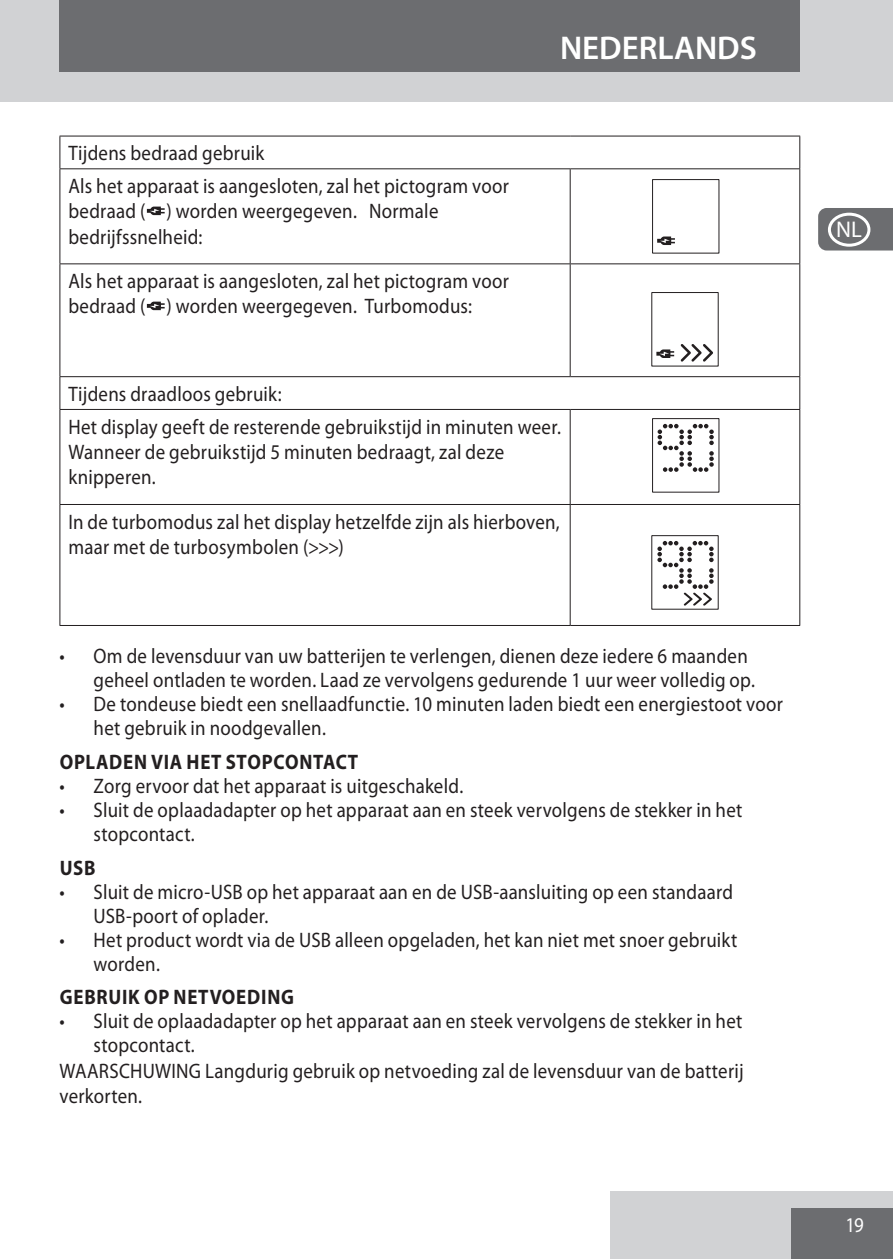
<style>
.page{position:relative;width:893px;height:1259px;background:#fff}
.page>*{position:absolute;margin:0;border:0;box-sizing:border-box;transform-origin:0 0}
.t1{font:600 33px "Myriad Pro";color:#fff}
.t2{font:22.8px "Myriad Pro";color:#fff}
.default{font:21px/25.2px "Myriad Pro";letter-spacing:.015em;color:#231f20;scale:.9 1}
.Subheading{font:700 21px "Myriad Pro";letter-spacing:.04em;color:#231f20;scale:.9 1}
.t3{font:21px "Myriad Pro";color:#fff;scale:.9 1}
</style>
<div class="page">
<div style="left:611px;top:1191px;width:282px;height:68px;background:#d1d2d4"></div>
<div style="left:791px;top:1208px;width:102px;height:51px;background:#6c6d70"></div>
<div style="left:0;top:0;width:893px;height:102px;background:#d1d2d4"></div>
<div style="left:59px;top:0;width:740px;height:72px;background:#6c6d70"></div>
<hr style="left:60px;top:136px;width:510px;height:1px;background:#231f20">
<hr style="left:59px;top:136px;width:1px;height:32px;background:#231f20">
<hr style="left:570px;top:136px;width:230px;height:1px;background:#231f20">
<hr style="left:799px;top:136px;width:1px;height:32px;background:#231f20">
<hr style="left:60px;top:168px;width:510px;height:1px;background:#231f20">
<hr style="left:59px;top:169px;width:1px;height:94px;background:#231f20">
<hr style="left:570px;top:168px;width:230px;height:1px;background:#231f20">
<hr style="left:570px;top:169px;width:1px;height:94px;background:#231f20">
<hr style="left:799px;top:169px;width:1px;height:94px;background:#231f20">
<hr style="left:60px;top:263px;width:510px;height:1px;background:#231f20">
<hr style="left:59px;top:264px;width:1px;height:112px;background:#231f20">
<hr style="left:570px;top:263px;width:230px;height:1px;background:#231f20">
<hr style="left:570px;top:264px;width:1px;height:112px;background:#231f20">
<hr style="left:799px;top:264px;width:1px;height:112px;background:#231f20">
<hr style="left:60px;top:376px;width:510px;height:1px;background:#231f20">
<hr style="left:59px;top:377px;width:1px;height:32px;background:#231f20">
<hr style="left:570px;top:376px;width:230px;height:1px;background:#231f20">
<hr style="left:799px;top:377px;width:1px;height:32px;background:#231f20">
<hr style="left:60px;top:409px;width:510px;height:1px;background:#231f20">
<hr style="left:59px;top:410px;width:1px;height:94px;background:#231f20">
<hr style="left:570px;top:409px;width:230px;height:1px;background:#231f20">
<hr style="left:570px;top:410px;width:1px;height:94px;background:#231f20">
<hr style="left:799px;top:410px;width:1px;height:94px;background:#231f20">
<hr style="left:60px;top:504px;width:510px;height:1px;background:#231f20">
<hr style="left:59px;top:505px;width:1px;height:120px;background:#231f20">
<hr style="left:570px;top:504px;width:230px;height:1px;background:#231f20">
<hr style="left:570px;top:505px;width:1px;height:120px;background:#231f20">
<hr style="left:799px;top:505px;width:1px;height:120px;background:#231f20">
<hr style="left:60px;top:625px;width:510px;height:1px;background:#231f20">
<hr style="left:570px;top:625px;width:230px;height:1px;background:#231f20">
<svg style="left:147px;top:207px;width:18px;height:8px"></svg>
<div style="left:652px;top:179px;width:67px;height:74px;border:1px solid #231f20"></div>
<svg style="left:657px;top:236px;width:18px;height:9px"></svg>
<svg style="left:147px;top:302px;width:18px;height:8px"></svg>
<svg style="left:656px;top:349px;width:18px;height:9px"></svg>
<svg style="left:681px;top:344px;width:32px;height:18px"></svg>
<div style="left:652px;top:418px;width:67px;height:74px;border:1px solid #231f20"></div>
<svg style="left:658px;top:424px;width:56px;height:48px"></svg>
<svg style="left:657px;top:541px;width:57px;height:64px"></svg>
<svg style="left:818px;top:208px;width:75px;height:42px;background:#737477"></svg>
<div style="left:828px;top:128px;width:42px;height:34px;border:3px solid #fff;border-radius:50%"></div>
<div style="left:828px;top:170px;width:42px;height:34px;border:3px solid #fff;border-radius:50%"></div>
<div style="left:828px;top:213px;width:42px;height:34px;border:3px solid #fff;border-radius:50%"></div>
<div style="left:828px;top:255px;width:42px;height:34px;border:3px solid #fff;border-radius:50%"></div>
<div style="left:828px;top:298px;width:42px;height:34px;border:3px solid #fff;border-radius:50%"></div>
<div style="left:828px;top:340px;width:42px;height:34px;border:3px solid #fff;border-radius:50%"></div>
<div style="left:828px;top:383px;width:42px;height:34px;border:3px solid #fff;border-radius:50%"></div>
<div style="left:828px;top:425px;width:42px;height:34px;border:3px solid #fff;border-radius:50%"></div>
<div style="left:828px;top:468px;width:42px;height:34px;border:3px solid #fff;border-radius:50%"></div>
<div style="left:828px;top:510px;width:42px;height:34px;border:3px solid #fff;border-radius:50%"></div>
<div style="left:828px;top:553px;width:42px;height:34px;border:3px solid #fff;border-radius:50%"></div>
<div style="left:828px;top:595px;width:42px;height:34px;border:3px solid #fff;border-radius:50%"></div>
<div style="left:828px;top:638px;width:42px;height:34px;border:3px solid #fff;border-radius:50%"></div>
<div style="left:828px;top:680px;width:42px;height:34px;border:3px solid #fff;border-radius:50%"></div>
<div style="left:828px;top:723px;width:42px;height:34px;border:3px solid #fff;border-radius:50%"></div>
<div style="left:828px;top:765px;width:42px;height:34px;border:3px solid #fff;border-radius:50%"></div>
<div style="left:828px;top:808px;width:42px;height:34px;border:3px solid #fff;border-radius:50%"></div>
<div style="left:828px;top:850px;width:42px;height:34px;border:3px solid #fff;border-radius:50%"></div>
<div style="left:828px;top:893px;width:42px;height:34px;border:3px solid #fff;border-radius:50%"></div>
<div style="left:828px;top:935px;width:42px;height:34px;border:3px solid #fff;border-radius:50%"></div>
<div style="left:828px;top:978px;width:42px;height:34px;border:3px solid #fff;border-radius:50%"></div>
<div style="left:828px;top:1020px;width:42px;height:34px;border:3px solid #fff;border-radius:50%"></div>
<div style="left:828px;top:1063px;width:42px;height:34px;border:3px solid #fff;border-radius:50%"></div>
<div style="left:828px;top:1106px;width:42px;height:34px;border:3px solid #fff;border-radius:50%"></div>
<div style="left:828px;top:1148px;width:42px;height:34px;border:3px solid #fff;border-radius:50%"></div>
<p class="default" style="left:68px;top:140px;width:219px">Tijdens bedraad gebruik</p>
<p class="default" style="left:68px;top:173px;width:491px">Als het apparaat is aangesloten, zal het pictogram voor bedraad ( ) worden weergegeven. Normale bedrijfssnelheid:</p>
<p class="default" style="left:68px;top:268px;width:491px">Als het apparaat is aangesloten, zal het pictogram voor bedraad ( ) worden weergegeven. Turbomodus:</p>
<p class="t1" style="left:560px;top:27px;width:198px">NEDERLANDS</p>
<p class="default" style="left:68px;top:381px;width:238px">Tijdens draadloos gebruik:</p>
<p class="default" style="left:68px;top:414px;width:549px">Het display geeft de resterende gebruikstijd in minuten weer.<br>Wanneer de gebruikstijd 5 minuten bedraagt, zal deze knipperen.</p>
<p class="default" style="left:68px;top:509px;width:548px">In de turbomodus zal het display hetzelfde zijn als hierboven, maar met de turbosymbolen (&gt;&gt;&gt;)</p>
<p class="default" style="left:94px;top:643px;width:736px;line-height:24px;text-indent:-34px">• Om de levensduur van uw batterijen te verlengen, dienen deze iedere 6 maanden geheel ontladen te worden. Laad ze vervolgens gedurende 1 uur weer volledig op.</p>
<p class="default" style="left:94px;top:691px;width:767px;line-height:24px;text-indent:-34px">• De tondeuse biedt een snellaadfunctie. 10 minuten laden biedt een energiestoot voor het gebruik in noodgevallen.</p>
<p class="Subheading" style="left:60px;top:748px;width:333px">OPLADEN VIA HET STOPCONTACT</p>
<p class="default" style="left:60px;top:773px;width:450px">• Zorg ervoor dat het apparaat is uitgeschakeld.</p>
<p class="default" style="left:94px;top:797px;width:722px;line-height:24px;text-indent:-34px">• Sluit de oplaadadapter op het apparaat aan en steek vervolgens de stekker in het stopcontact.</p>
<p class="Subheading" style="left:60px;top:853px;width:41px">USB</p>
<p class="default" style="left:94px;top:879px;width:712px;line-height:24px;text-indent:-34px">• Sluit de micro-USB op het apparaat aan en de USB-aansluiting op een standaard<br>USB-poort of oplader.</p>
<p class="default" style="left:94px;top:927px;width:717px;line-height:24px;text-indent:-34px">• Het product wordt via de USB alleen opgeladen, het kan niet met snoer gebruikt worden.</p>
<p class="Subheading" style="left:60px;top:983px;width:262px">GEBRUIK OP NETVOEDING</p>
<p class="default" style="left:94px;top:1009px;width:722px;line-height:24px;text-indent:-34px">• Sluit de oplaadadapter op het apparaat aan en steek vervolgens de stekker in het stopcontact.</p>
<p class="default" style="left:60px;top:1057px;width:762px">WAARSCHUWING Langdurig gebruik op netvoeding zal de levensduur van de batterij verkorten.</p>
<p class="t2" style="left:836px;top:215px;width:27px">NL</p>
<p class="t3" style="left:845px;top:1212px;width:22px">19</p>
</div>
